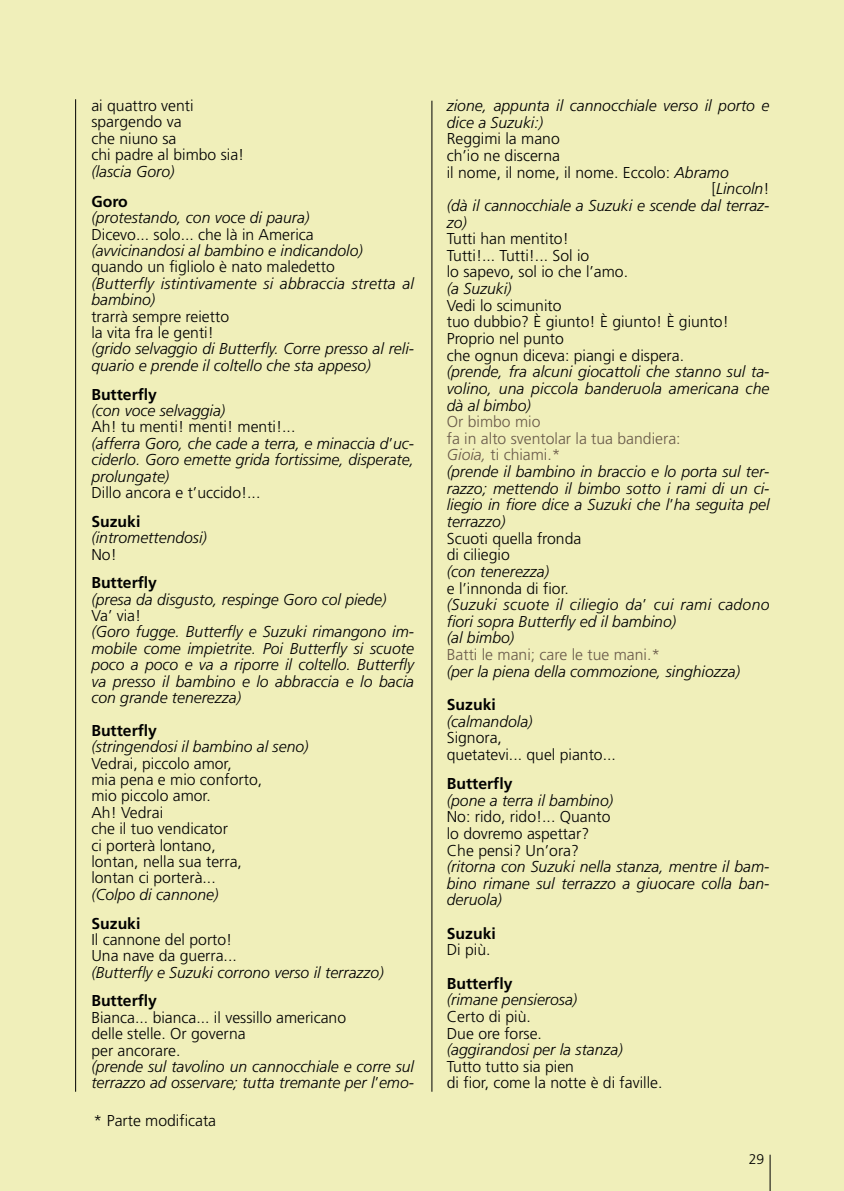
<style>
.page{position:relative;width:844px;height:1191px;background:#fff}
.page>*{position:absolute;margin:0;border:0;box-sizing:border-box;transform-origin:0 0}
.t1{font:italic 300 15.75px/16.6px "Frutiger";color:#000}
.t2{font:300 15.75px/16.4px "Frutiger";color:#000}
.t3{font:700 15.75px "Frutiger";color:#000}
.t4{font:300 15.75px "Frutiger";color:#695a4a}
.t5{font:300 14px "Frutiger";color:#000}
.s1{font-style:normal}
.s2{font-style:italic}
.s3{font-style:normal;color:#695a4a}
.s4{color:#695a4a}
</style>
<div class="page">
<div style="left:0;top:0;width:843px;height:1191px;background:#f0efba"></div>
<hr style="left:769px;top:1154px;width:1px;height:37px;background:#000">
<hr style="left:431px;top:101px;width:1px;height:990px;background:#000">
<hr style="left:75px;top:99px;width:1px;height:992px;background:#000">
<p class="t2" style="left:91px;top:99px;width:154px">ai quattro venti spargendo va<br>che niuno sa<br>chi padre al bimbo sia!</p>
<p class="t1" style="left:91px;top:164px;width:85px">(lascia Goro)</p>
<p class="t3" style="left:91px;top:195px;width:38px">Goro</p>
<p class="t1" style="left:91px;top:211px;width:219px">(protestando, con voce di paura)</p>
<p class="t2" style="left:91px;top:227px;width:224px">Dicevo... solo... che là in America</p>
<p class="t1" style="left:91px;top:243px;width:273px">(avvicinandosi al bambino e indicandolo)</p>
<p class="t2" style="left:91px;top:260px;width:245px">quando un figliolo è nato maledetto</p>
<p class="t1" style="left:91px;top:276px;width:324px">(Butterfly istintivamente si abbraccia stretta al bambino)</p>
<p class="t2" style="left:91px;top:309px;width:139px">trarrà sempre reietto la vita fra le genti!</p>
<p class="t1" style="left:91px;top:342px;width:324px">(grido selvaggio di Butterfly. Corre presso al reli&shy;quario e prende il coltello che sta appeso)</p>
<p class="t3" style="left:91px;top:388px;width:67px">Butterfly</p>
<p class="t1" style="left:91px;top:403px;width:135px">(con voce selvaggia)</p>
<p class="t1" style="left:91px;top:420px;width:324px"><span class="s1">Ah! tu menti! menti! menti!...<br></span>(afferra Goro, che cade a terra, e minaccia d<span class="s1">’</span>uc&shy;ciderlo. Goro emette grida fortissime, disperate, prolungate)</p>
<p class="t2" style="left:91px;top:485px;width:170px">Dillo ancora e t’uccido!...</p>
<p class="t3" style="left:91px;top:515px;width:51px">Suzuki</p>
<p class="t1" style="left:91px;top:530px;width:117px">(intromettendosi)</p>
<p class="t2" style="left:91px;top:547px;width:27px">No!</p>
<p class="t3" style="left:91px;top:576px;width:67px">Butterfly</p>
<p class="t1" style="left:91px;top:592px;width:296px">(presa da disgusto, respinge Goro col piede)</p>
<p class="t2" style="left:91px;top:608px;width:51px">Va’ via!</p>
<p class="t1" style="left:91px;top:625px;width:324px;text-align:justify">(Goro fugge. Butterfly e Suzuki rimangono im&shy;mobile come impietrite. Poi Butterfly si scuote poco a poco e va a riporre il coltello. Butterfly va presso il bambino e lo abbraccia e lo bacia con grande tenerezza)</p>
<p class="t3" style="left:91px;top:724px;width:67px">Butterfly</p>
<p class="t1" style="left:91px;top:739px;width:219px">(stringendosi il bambino al seno)</p>
<p class="t2" style="left:91px;top:756px;width:172px">Vedrai, piccolo amor,<br>mia pena e mio conforto, mio piccolo amor.<br>Ah! Vedrai<br>che il tuo vendicator<br>ci porterà lontano, lontan, nella sua terra, lontan ci porterà...</p>
<p class="t1" style="left:91px;top:887px;width:128px">(Colpo di cannone)</p>
<p class="t3" style="left:91px;top:916px;width:51px">Suzuki</p>
<p class="t2" style="left:91px;top:932px;width:147px">Il cannone del porto!<br>Una nave da guerra...</p>
<p class="t1" style="left:91px;top:965px;width:294px">(Butterfly e Suzuki corrono verso il terrazzo)</p>
<p class="t3" style="left:91px;top:994px;width:67px">Butterfly</p>
<p class="t2" style="left:91px;top:1010px;width:256px">Bianca... bianca... il vessillo americano delle stelle. Or governa<br>per ancorare.</p>
<p class="t1" style="left:91px;top:1059px;width:324px">(prende sul tavolino un cannocchiale e corre sul terrazzo ad osservare; tutta tremante per l<span class="s1">’</span>emo-</p>
<p class="t2" style="left:94px;top:1113px;width:124px">* Parte modificata</p>
<p class="t1" style="left:446px;top:98px;width:324px">zione, appunta il cannocchiale verso il porto e dice a Suzuki:)</p>
<p class="t2" style="left:446px;top:132px;width:114px">Reggimi la mano</p>
<p class="t2" style="left:446px;top:148px;width:115px">ch’io ne discerna</p>
<p class="t2" style="left:446px;top:165px;width:283px">il nome, il nome, il nome. Eccolo: <span class="s2">Abramo</span></p>
<p class="t1" style="left:711px;top:182px;width:59px"><span class="s1">[</span>Lincoln<span class="s1">!</span></p>
<p class="t1" style="left:446px;top:198px;width:324px">(dà il cannocchiale a Suzuki e scende dal terraz-</p>
<p class="t1" style="left:446px;top:215px;width:22px">zo)</p>
<p class="t2" style="left:446px;top:231px;width:183px">Tutti han mentito!<br>Tutti!... Tutti!... Sol io<br>lo sapevo, sol io che l’amo.</p>
<p class="t1" style="left:446px;top:281px;width:66px">(a Suzuki)</p>
<p class="t2" style="left:446px;top:298px;width:283px">Vedi lo scimunito<br>tuo dubbio? È giunto! È giunto! È giunto!<br>Proprio nel punto<br>che ognun diceva: piangi e dispera.</p>
<p class="t1" style="left:446px;top:365px;width:324px;text-align:justify">(prende, fra alcuni giocattoli che stanno sul ta&shy;volino, una piccola banderuola americana che dà al bimbo)</p>
<p class="t1" style="left:446px;top:414px;width:324px"><span class="s3">Or bimbo mio<br>fa in alto sventolar la tua bandiera:<br></span><span class="s4">Gioia,</span> <span class="s3">ti chiami.*<br></span>(prende il bambino in braccio e lo porta sul ter&shy;razzo; mettendo il bimbo sotto i rami di un ci&shy;liegio in fiore dice a Suzuki che l<span class="s1">’</span>ha seguita pel terrazzo)</p>
<p class="t2" style="left:446px;top:531px;width:136px">Scuoti quella fronda di ciliegio</p>
<p class="t1" style="left:446px;top:564px;width:104px">(con tenerezza)</p>
<p class="t1" style="left:446px;top:581px;width:324px"><span class="s1">e l’innonda di fior.<br></span>(Suzuki scuote il ciliegio da<span class="s1">’</span> cui rami cadono fiori sopra Butterfly ed il bambino)<br>(al bimbo)</p>
<p class="t4" style="left:446px;top:648px;width:215px">Batti le mani; care le tue mani.*</p>
<p class="t1" style="left:446px;top:664px;width:295px">(per la piena della commozione, singhiozza)</p>
<p class="t3" style="left:446px;top:698px;width:51px">Suzuki</p>
<p class="t1" style="left:446px;top:714px;width:87px">(calmandola)</p>
<p class="t2" style="left:446px;top:730px;width:170px">Signora,<br>quetatevi... quel pianto...</p>
<p class="t3" style="left:446px;top:777px;width:67px">Butterfly</p>
<p class="t1" style="left:446px;top:793px;width:168px">(pone a terra il bambino)</p>
<p class="t2" style="left:446px;top:809px;width:165px">No: rido, rido!... Quanto lo dovremo aspettar?<br>Che pensi? Un’ora?</p>
<p class="t1" style="left:446px;top:859px;width:324px;text-align:justify">(ritorna con Suzuki nella stanza, mentre il bam&shy;bino rimane sul terrazzo a giuocare colla ban&shy;deruola)</p>
<p class="t3" style="left:446px;top:927px;width:51px">Suzuki</p>
<p class="t2" style="left:446px;top:942px;width:45px">Di più.</p>
<p class="t3" style="left:446px;top:976px;width:67px">Butterfly</p>
<p class="t1" style="left:446px;top:992px;width:132px">(rimane pensierosa)</p>
<p class="t2" style="left:446px;top:1009px;width:97px">Certo di più.<br>Due ore forse.</p>
<p class="t1" style="left:446px;top:1042px;width:177px">(aggirandosi per la stanza)</p>
<p class="t2" style="left:446px;top:1059px;width:217px">Tutto tutto sia pien<br>di fior, come la notte è di faville.</p>
<p class="t5" style="left:748px;top:1153px;width:17px">29</p>
</div>
